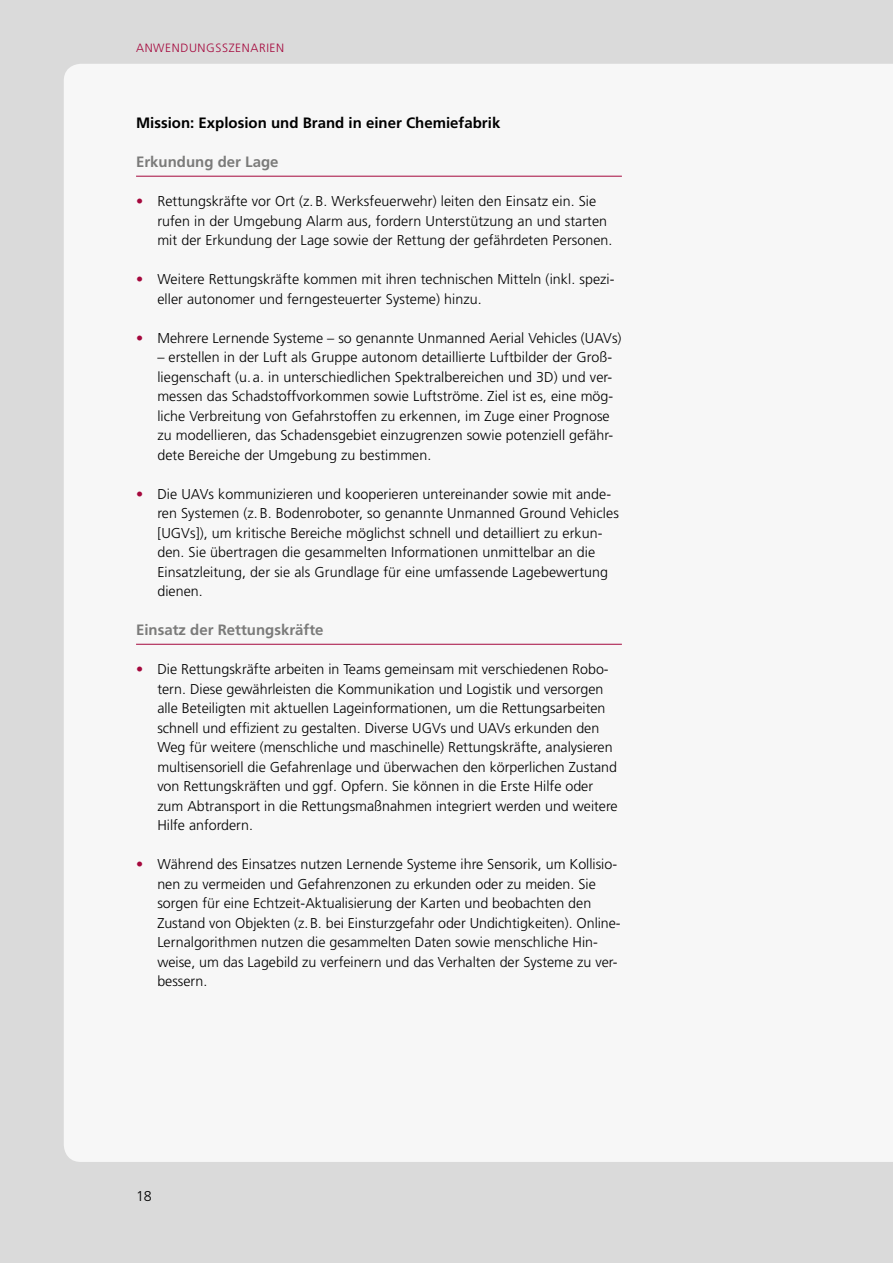
<style>
.page{position:relative;width:893px;height:1263px;background:#dadada}
.page>*{position:absolute;margin:0;border:0;box-sizing:border-box;transform-origin:0 0}
.t1{font:700 15px "Frutiger CE";color:#000}
.t2{font:700 15px "Frutiger CE";color:#7b7b7a}
.t3{font:300 14.25px/19.5px "Frutiger";color:#000}
.t4{font:300 12px "Frutiger CE";letter-spacing:.05em;color:#a5083d}
.s1{color:#a5083d}
</style>
<div class="page">
<div style="left:64px;top:64px;width:829px;height:1098px;background:#f7f7f7"></div>
<hr style="left:136px;top:176px;width:486px;height:1px;background:#a5083d">
<hr style="left:136px;top:644px;width:486px;height:1px;background:#a5083d">
<p class="t4" style="left:136px;top:41px;width:150px">ANWENDUNGSSZENARIEN</p>
<p class="t1" style="left:136px;top:114px;width:366px">Mission: Explosion und Brand in einer Chemiefabrik</p>
<p class="t2" style="left:136px;top:153px;width:144px">Erkundung der Lage</p>
<p class="t3" style="left:157px;top:192px;width:457px;text-indent:-21px"><span class="s1">•</span> Rettungskräfte vor Ort (z.B. Werksfeuerwehr) leiten den Einsatz ein. Sie rufen in der Umgebung Alarm aus, fordern Unterstützung an und starten mit der Erkundung der Lage sowie der Rettung der gefährdeten Personen.</p>
<p class="t3" style="left:157px;top:270px;width:459px;text-indent:-21px"><span class="s1">•</span> Weitere Rettungskräfte kommen mit ihren technischen Mitteln (inkl. spezi&shy;eller autonomer und ferngesteuerter Systeme) hinzu.</p>
<p class="t3" style="left:136px;top:328px;width:487px"><span class="s1">•</span> Mehrere Lernende Systeme – so genannte Unmanned Aerial Vehicles (UAVs)</p>
<p class="t3" style="left:157px;top:348px;width:457px">– erstellen in der Luft als Gruppe autonom detaillierte Luftbilder der Groß&shy;liegenschaft (u. a. in unterschiedlichen Spektralbereichen und 3D) und ver&shy;messen das Schadstoffvorkommen sowie Luftströme. Ziel ist es, eine mög&shy;liche Verbreitung von Gefahrstoffen zu erkennen, im Zuge einer Prognose zu modellieren, das Schadensgebiet einzugrenzen sowie potenziell gefähr&shy;dete Bereiche der Umgebung zu bestimmen.</p>
<p class="t3" style="left:157px;top:484px;width:463px;text-indent:-21px"><span class="s1">•</span> Die UAVs kommunizieren und kooperieren untereinander sowie mit ande&shy;ren Systemen (z.B. Bodenroboter, so genannte Unmanned Ground Vehicles [UGVs]), um kritische Bereiche möglichst schnell und detailliert zu erkun&shy;den. Sie übertragen die gesammelten Informationen unmittelbar an die Einsatzleitung, der sie als Grundlage für eine umfassende Lagebewertung dienen.</p>
<p class="t2" style="left:136px;top:621px;width:189px">Einsatz der Rettungskräfte</p>
<p class="t3" style="left:157px;top:660px;width:462px;text-indent:-21px"><span class="s1">•</span> Die Rettungskräfte arbeiten in Teams gemeinsam mit verschiedenen Robo&shy;tern. Diese gewährleisten die Kommunikation und Logistik und versorgen alle Beteiligten mit aktuellen Lageinformationen, um die Rettungsarbeiten schnell und effizient zu gestalten. Diverse UGVs und UAVs erkunden den Weg für weitere (menschliche und maschinelle) Rettungskräfte, analysieren multisensoriell die Gefahrenlage und überwachen den körperlichen Zustand von Rettungskräften und ggf. Opfern. Sie können in die Erste Hilfe oder zum Abtransport in die Rettungsmaßnahmen integriert werden und weitere Hilfe anfordern.</p>
<p class="t3" style="left:157px;top:855px;width:465px;text-indent:-21px"><span class="s1">•</span> Während des Einsatzes nutzen Lernende Systeme ihre Sensorik, um Kollisio&shy;nen zu vermeiden und Gefahrenzonen zu erkunden oder zu meiden. Sie sorgen für eine Echtzeit-Aktualisierung der Karten und beobachten den Zustand von Objekten (z.B. bei Einsturzgefahr oder Undichtigkeiten). Online-Lernalgorithmen nutzen die gesammelten Daten sowie menschliche Hin&shy;weise, um das Lagebild zu verfeinern und das Verhalten der Systeme zu ver&shy;bessern.</p>
<p class="t3" style="left:136px;top:1186px;width:17px">18</p>
</div>
